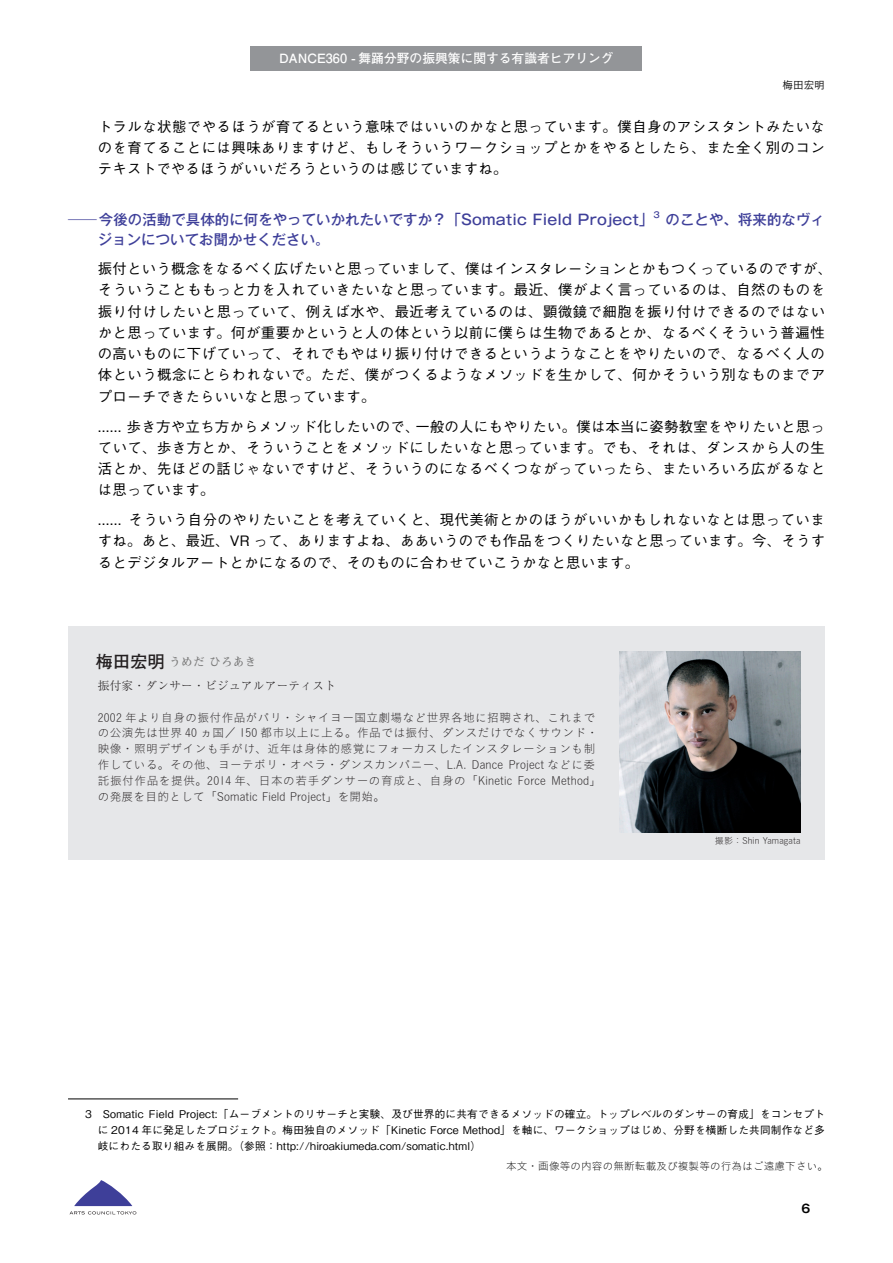
<style>
.page{position:relative;width:893px;height:1263px;background:#fff}
.page>*{position:absolute;margin:0;border:0;box-sizing:border-box;transform-origin:0 0}
.プロフィール_名前{font:700 16.95px "Futo Go B101 Pro";color:#231f20}
.話し手{font:500 14.4px/21.3px "Gothic BBB Pro";letter-spacing:.035em;color:#000}
.インタビューアー{font:500 14.4px "Gothic MB101 Pro";letter-spacing:.01em;color:#3e3f99}
.t1{font:700 12.75px "Futo Go B101 Pro";color:#fff}
.プロフィール_プロフィール{font:11.7px/15.9px "Koburina Go Std W1";letter-spacing:.035em;color:#231f20;text-align:right}
.プロフィール_プロフィール-2{font:300 11.7px "Ryumin Pro";letter-spacing:.02em;color:#231f20}
.プロフィール_名前-2{font:700 11.7px "Mid Mi MA1 Std";letter-spacing:.02em;color:#787878}
.t2{font:700 11.7px "Gothic MB101 Pro De";color:#010101}
.脚注{font:500 10.65px/15.9px "Gothic BBB Pro";letter-spacing:.02em;color:#010101}
.インタビューアー-2{font:10.65px "Koburina Go Std W1";letter-spacing:.01em;color:#010101}
.t3{font:10.65px "Koburina Go Std W3";color:#010101}
.プロフィール_撮影クレジット{font:9px "Koburina Go Std W1";letter-spacing:.02em;color:#231f20}
.インタビューアー-3{font:500 8.55px "Gothic MB101 Pro";color:#3e3f99;scale:3.33 1}
.インタビューアー-4{font:500 8.4px "Gothic MB101 Pro";color:#3e3f99}
</style>
<div class="page">
<div style="left:251px;top:46px;width:391px;height:25px;background:#939598"></div>
<svg style="left:70px;top:1180px;width:66px;height:34px"></svg>
<hr style="left:68px;top:1099px;width:170px;height:1px;background:#010101">
<div style="left:68px;top:626px;width:757px;height:234px;background:#e6e7e9"></div>
<img style="left:620px;top:652px;width:180px;height:180px">
<p class="t1" style="left:279px;top:48px;width:336px">DANCE360 - 舞踊分野の振興策に関する有識者ヒアリング</p>
<p class="t3" style="left:782px;top:77px;width:44px">梅田宏明</p>
<p class="話し手" style="left:98px;top:114px;width:729px;text-align:justify">トラルな状態でやるほうが育てるという意味ではいいのかなと思っています。僕自身のアシスタントみたいなのを育てることには興味ありますけど、もしそういうワークショップとかをやるとしたら、また全く別のコンテキストでやるほうがいいだろうというのは感じていますね。</p>
<p class="インタビューアー-4" style="left:653px;top:208px;width:8px">3</p>
<p class="インタビューアー-3" style="left:68px;top:213px;width:10px">―</p>
<p class="インタビューアー" style="left:666px;top:208px;width:161px">のことや、将来的なヴィ</p>
<p class="インタビューアー" style="left:98px;top:228px;width:233px">ジョンについてお聞かせください。</p>
<p class="話し手" style="left:98px;top:256px;width:736px">振付という概念をなるべく広げたいと思っていまして、僕はインスタレーションとかもつくっているのですが、そういうことももっと力を入れていきたいなと思っています。最近、僕がよく言っているのは、自然のものを振り付けしたいと思っていて、例えば水や、最近考えているのは、顕微鏡で細胞を振り付けできるのではないかと思っています。何が重要かというと人の体という以前に僕らは生物であるとか、なるべくそういう普遍性の高いものに下げていって、それでもやはり振り付けできるというようなことをやりたいので、なるべく人の体という概念にとらわれないで。ただ、僕がつくるようなメソッドを生かして、何かそういう別なものまでアプローチできたらいいなと思っています。</p>
<p class="話し手" style="left:415px;top:414px;width:411px">一般の人にもやりたい。僕は本当に姿勢教室をやりたいと思っ</p>
<p class="インタビューアー" style="left:99px;top:208px;width:556px">今後の活動で具体的に何をやっていかれたいですか？「Somatic Field Project「</p>
<p class="話し手" style="left:98px;top:414px;width:729px">...... 歩き方や立ち方からメソッド化したいので、<br>ていて、歩き方とか、そういうことをメソッドにしたいなと思っています。でも、それは、ダンスから人の生活とか、先ほどの話じゃないですけど、そういうのになるべくつながっていったら、またいろいろ広がるなとは思っています。</p>
<p class="話し手" style="left:129px;top:507px;width:698px">そういう自分のやりたいことを考えていくと、現代美術とかのほうがいいかもしれないなとは思っていま</p>
<p class="話し手" style="left:98px;top:507px;width:729px">......<br>すね。あと、最近、VR って、ありますよね、ああいうのでも作品をつくりたいなと思っています。今、そうするとデジタルアートとかになるので、そのものに合わせていこうかなと思います。</p>
<p class="プロフィール_名前" style="left:96px;top:648px;width:71px">梅田宏明</p>
<p class="プロフィール_プロフィール-2" style="left:98px;top:676px;width:240px">振付家・ダンサー・ビジュアルアーティスト</p>
<p class="プロフィール_プロフィール" style="left:98px;top:709px;width:502px">2002 年より自身の振付作品がパリ・シャイヨー国立劇場など世界各地に招聘され、これまでの公演先は世界 40 ヵ国／ 150 都市以上に上る。作品では振付、ダンスだけでなくサウンド・映像・照明デザインも手がけ、近年は身体的感覚にフォーカスしたインスタレーションも制Project などに委</p>
<p class="プロフィール_名前-2" style="left:169px;top:653px;width:89px">うめだひろあき</p>
<p class="プロフィール_プロフィール" style="left:98px;top:757px;width:370px">作している。その他、ヨーテボリ・オペラ・ダンスカンパニー、 A.L .</p>
<p class="プロフィール_プロフィール" style="left:472px;top:757px;width:33px">Dance</p>
<p class="プロフィール_プロフィール" style="left:98px;top:772px;width:416px;text-align:left">託振付作品を提供。2014 年、日本の若手ダンサーの育成と、自身の「Kineticの発展を目的として「Somatic Field Project」を開始。</p>
<p class="プロフィール_プロフィール" style="left:518px;top:772px;width:29px">Force</p>
<p class="プロフィール_プロフィール" style="left:551px;top:772px;width:51px">Method「</p>
<p class="プロフィール_撮影クレジット" style="left:715px;top:834px;width:87px">撮影：Shin Yamagata</p>
<p class="脚注" style="left:179px;top:1104px;width:647px">Project 「: ムーブメントのリサーチと実験、及び世界的に共有できるメソッドの確立。トップレベルのダンサーの育成」をコンセプト</p>
<p class="脚注" style="left:98px;top:1104px;width:729px;text-indent:-13px">3　Somatic<br>に 2014 年に発足したプロジェクト。梅田独自のメソッド「Kinetic Force Method」を軸に、ワークショップはじめ、分野を横断した共同制作など多岐にわたる取り組みを展開。（参照：http://hiroakiumeda.com/somatic.html(</p>
<p class="インタビューアー-2" style="left:506px;top:1158px;width:323px">本文・画像等の内容の無断転載及び複製等の行為はご遠慮下さい。</p>
<p class="脚注" style="left:149px;top:1104px;width:26px">Field</p>
<p class="t2" style="left:802px;top:1198px;width:10px">6</p>
</div>
